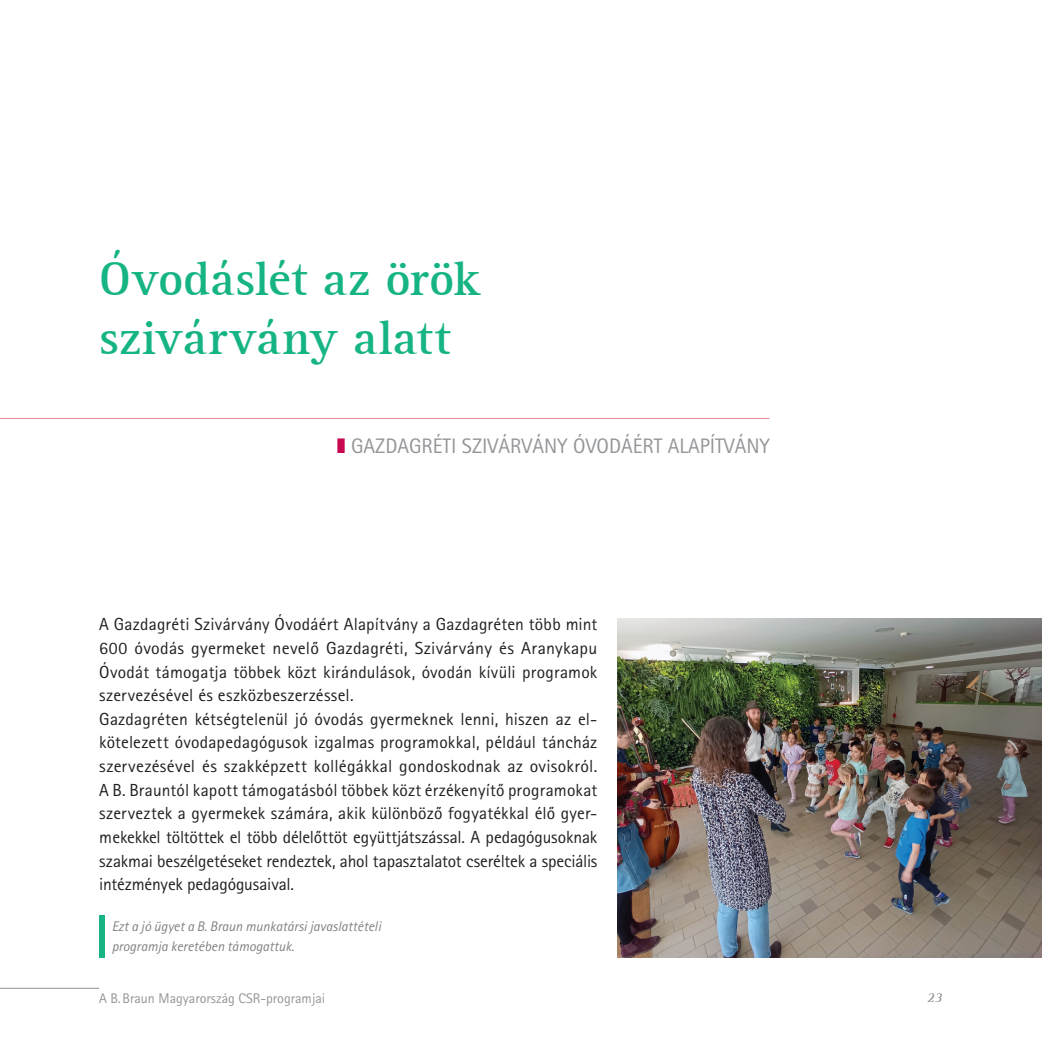
<style>
.page{position:relative;width:1042px;height:1042px;background:#fff}
.page>*{position:absolute;margin:0;border:0;box-sizing:border-box;transform-origin:0 0}
.t1{font:49px/58.8px "Rotis Serif CE Bold 65 A";color:#16b484}
.t2{font:21px "Rotis Sans Serif Pro";color:#939598}
.t3{font:17.5px/23.6px "Rotis Sans Serif Pro";letter-spacing:.01em;color:#231f20}
.t4{font:italic 14px/19.2px "Rotis Sans Serif Pro";color:#808285}
.t5{font:14px "Rotis Sans Serif Pro";color:#939598}
.t6{font:14px "Rotis Serif CE Italic 56 A";color:#808285}
.s1{color:#c70851}
</style>
<div class="page">
<hr style="left:0;top:988px;width:99px;height:1px;background:#939598">
<img style="left:617px;top:618px;width:425px;height:339px">
<hr style="left:0;top:418px;width:769px;height:1px;background:#e08c95">
<div style="left:99px;top:914px;width:6px;height:43px;background:#16b484"></div>
<h1 class="t1" style="left:99px;top:250px;width:382px">Óvodáslét az örök szivárvány alatt</h1>
<p class="t2" style="left:337px;top:434px;width:435px"><span class="s1">❚</span> GAZDAGRÉTI SZIVÁRVÁNY ÓVODÁÉRT ALAPÍTVÁNY</p>
<p class="t3" style="left:99px;top:613px;width:500px">A Gazdagréti Szivárvány Óvodáért Alapítvány a Gazdagréten több mint 600 óvodás gyermeket nevelő Gazdagréti, Szivárvány és Aranykapu Óvodát támogatja többek közt kirándulások, óvodán kívüli programok szervezésével és eszközbeszerzéssel.<br>Gazdagréten kétségtelenül jó óvodás gyermeknek lenni, hiszen az el&shy;kötelezett óvodapedagógusok izgalmas programokkal, például táncház szervezésével és szakképzett kollégákkal gondoskodnak az ovisokról.<br>A B. Brauntól kapott támogatásból többek közt érzékenyítő programokat szerveztek a gyermekek számára, akik különböző fogyatékkal élő gyer&shy;mekekkel töltöttek el több délelőttöt együttjátszással. A pedagógusoknak szakmai beszélgetéseket rendeztek, ahol tapasztalatot cseréltek a speciális intézmények pedagógusaival.</p>
<p class="t4" style="left:112px;top:917px;width:271px">Ezt a jó ügyet a B. Braun munkatársi javaslattételi programja keretében támogattuk.</p>
<p class="t5" style="left:99px;top:990px;width:227px">A B.Braun Magyarország CSR-programjai</p>
<p class="t6" style="left:927px;top:989px;width:17px">23</p>
</div>
